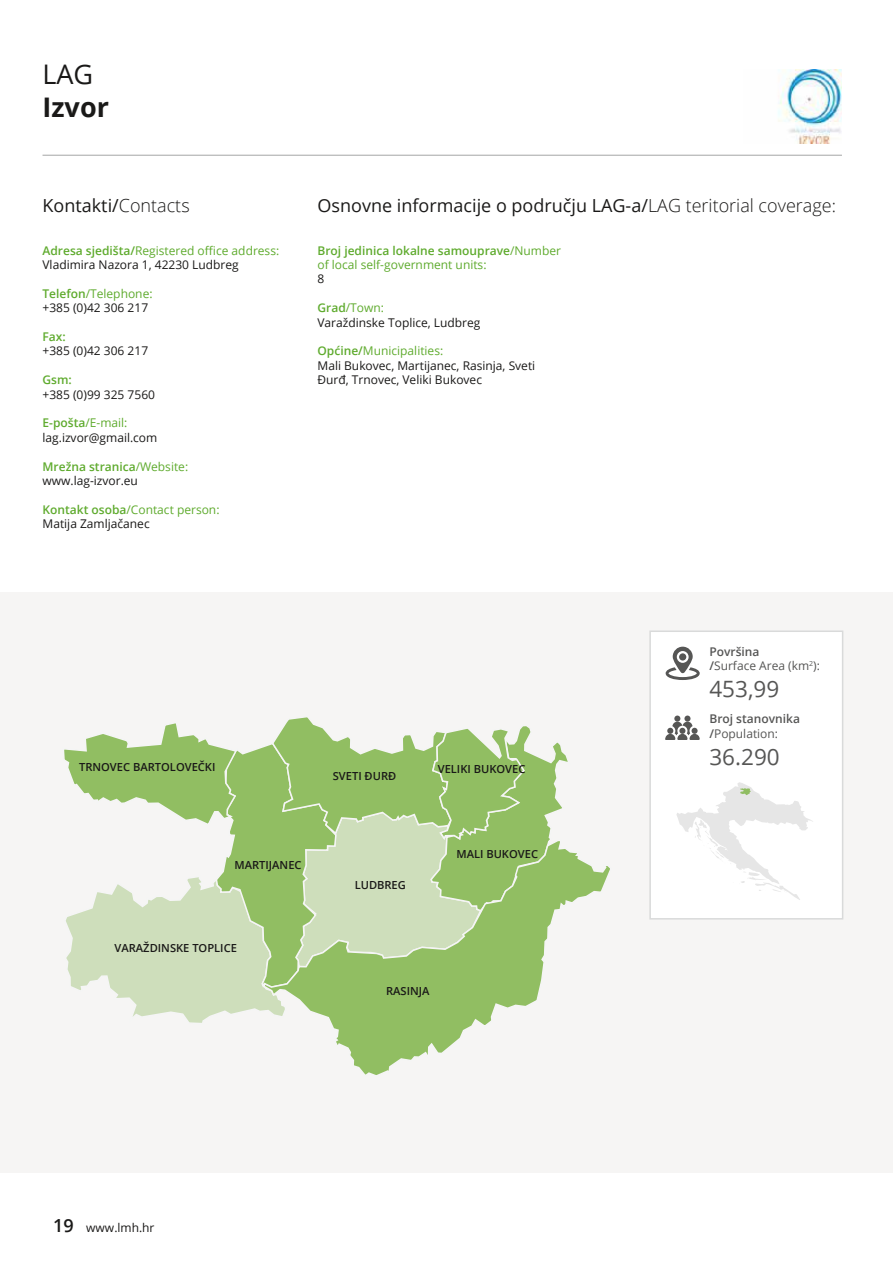
<style>
.page{position:relative;width:893px;height:1263px;background:#fff}
.page>*{position:absolute;margin:0;border:0;box-sizing:border-box;transform-origin:0 0}
.t1{font:700 27px "Open Sans";color:#1a1918}
.t2{font:27px "Open Sans";color:#1a1918}
.t3{font:22.5px "Open Sans";color:#565655}
.t4{font:18px "Open Sans";color:#1a1918}
.t5{font:12px/14.4px "Open Sans";color:#1a1918}
.t6{font:12px/14.4px "Open Sans";color:#5fab2e}
.t7{font:12px/14.4px "Open Sans";color:#565655}
.t8{font:600 12px/14.4px "Open Sans";color:#565655}
.t9{font:600 12px "Open Sans";color:#5fab2e}
.t10{font:600 11.1px "Open Sans";color:#1a1918}
.s1{font-weight:300}
.s2{font-weight:600;color:#5fab2e}
.s3{color:#5fab2e}
.s4{font-weight:600}
.s5{font-weight:600;font-size:18px}
.s6{font-weight:400}
</style>
<div class="page">
<div style="left:0;top:592px;width:893px;height:580px;background:#f6f5f4"></div>
<img style="left:778px;top:70px;width:64px;height:73px">
<svg style="left:332px;top:852px;width:278px;height:223px"></svg>
<svg style="left:64px;top:717px;width:507px;height:308px"></svg>
<hr style="left:43px;top:155px;width:799px;height:1px;background:#a4a5a5">
<div style="left:649px;top:630px;width:194px;height:289px;background:#fff;border:2px solid #d9dada"></div>
<svg style="left:666px;top:647px;width:34px;height:33px"></svg>
<div style="left:679px;top:653px;width:7px;height:7px;background:#565655;border-radius:50%"></div>
<div style="left:674px;top:715px;width:6px;height:7px;background:#565655;border-radius:50%"></div>
<div style="left:684px;top:715px;width:6px;height:7px;background:#565655;border-radius:50%"></div>
<svg style="left:665px;top:722px;width:35px;height:18px"></svg>
<svg style="left:676px;top:782px;width:137px;height:118px"></svg>
<h1 class="t2" style="left:43px;top:56px;width:52px">LAG</h1>
<h1 class="t1" style="left:43px;top:88px;width:68px">Izvor</h1>
<h3 class="t4" style="left:43px;top:193px;width:149px">Kontakti/<span class="s1">Contacts</span></h3>
<h3 class="t4" style="left:317px;top:193px;width:520px">Osnovne informacije o području LAG-a/<span class="s1">LAG teritorial coverage:</span></h3>
<p class="t5" style="left:43px;top:243px;width:238px"><span class="s2">Adresa sjedišta/</span><span class="s3">Registered office address:<br></span>Vladimira Nazora 1, 42230 Ludbreg</p>
<p class="t5" style="left:43px;top:286px;width:112px"><span class="s2">Telefon</span><span class="s3">/Telephone: </span>+385 (0)42 306 217</p>
<p class="t9" style="left:43px;top:328px;width:25px">Fax:</p>
<p class="t5" style="left:43px;top:343px;width:107px">+385 (0)42 306 217</p>
<p class="t9" style="left:43px;top:372px;width:31px">Gsm:</p>
<p class="t5" style="left:43px;top:387px;width:114px">+385 (0)99 325 7560</p>
<p class="t5" style="left:43px;top:415px;width:116px"><span class="s2">E-pošta</span><span class="s3">/E-mail: </span>lag.izvor@gmail.com</p>
<p class="t5" style="left:43px;top:459px;width:147px"><span class="s2">Mrežna stranica</span><span class="s3">/Website: </span>www.lag-izvor.eu</p>
<p class="t5" style="left:43px;top:502px;width:179px"><span class="s2">Kontakt osoba</span><span class="s3">/Contact person:<br></span>Matija Zamljačanec</p>
<p class="t6" style="left:317px;top:243px;width:245px"><span class="s4">Broj jedinica lokalne samouprave</span>/Number of local self-government units:</p>
<p class="t5" style="left:317px;top:271px;width:8px">8</p>
<p class="t5" style="left:317px;top:300px;width:164px"><span class="s2">Grad</span><span class="s3">/Town:<br></span>Varaždinske Toplice, Ludbreg</p>
<p class="t5" style="left:317px;top:343px;width:219px"><span class="s2">Općine/</span><span class="s3">Municipalities:<br></span>Mali Bukovec, Martijanec, Rasinja, Sveti<br>Đurđ, Trnovec, Veliki Bukovec</p>
<p class="t10" style="left:79px;top:759px;width:138px">TRNOVEC BARTOLOVEČKI</p>
<p class="t10" style="left:234px;top:858px;width:69px">MARTIJANEC</p>
<p class="t10" style="left:115px;top:940px;width:124px">VARAŽDINSKE TOPLICE</p>
<p class="t10" style="left:333px;top:768px;width:65px">SVETI ĐURĐ</p>
<p class="t10" style="left:355px;top:878px;width:53px">LUDBREG</p>
<p class="t10" style="left:438px;top:762px;width:89px">VELIKI BUKOVEC</p>
<p class="t10" style="left:456px;top:846px;width:83px">MALI BUKOVEC</p>
<p class="t10" style="left:386px;top:983px;width:45px">RASINJA</p>
<p class="t5" style="left:53px;top:1220px;width:103px"><span class="s5">19</span> www.lmh.hr</p>
<p class="t7" style="left:709px;top:644px;width:112px"><span class="s4">Površina<br>/</span>Surface Area (km<sup>2</sup>):</p>
<h2 class="t3" style="left:709px;top:674px;width:71px">453,99</h2>
<p class="t8" style="left:709px;top:712px;width:92px">Broj stanovnika /<span class="s6">Population:</span></p>
<h2 class="t3" style="left:709px;top:741px;width:72px">36.290</h2>
</div>
